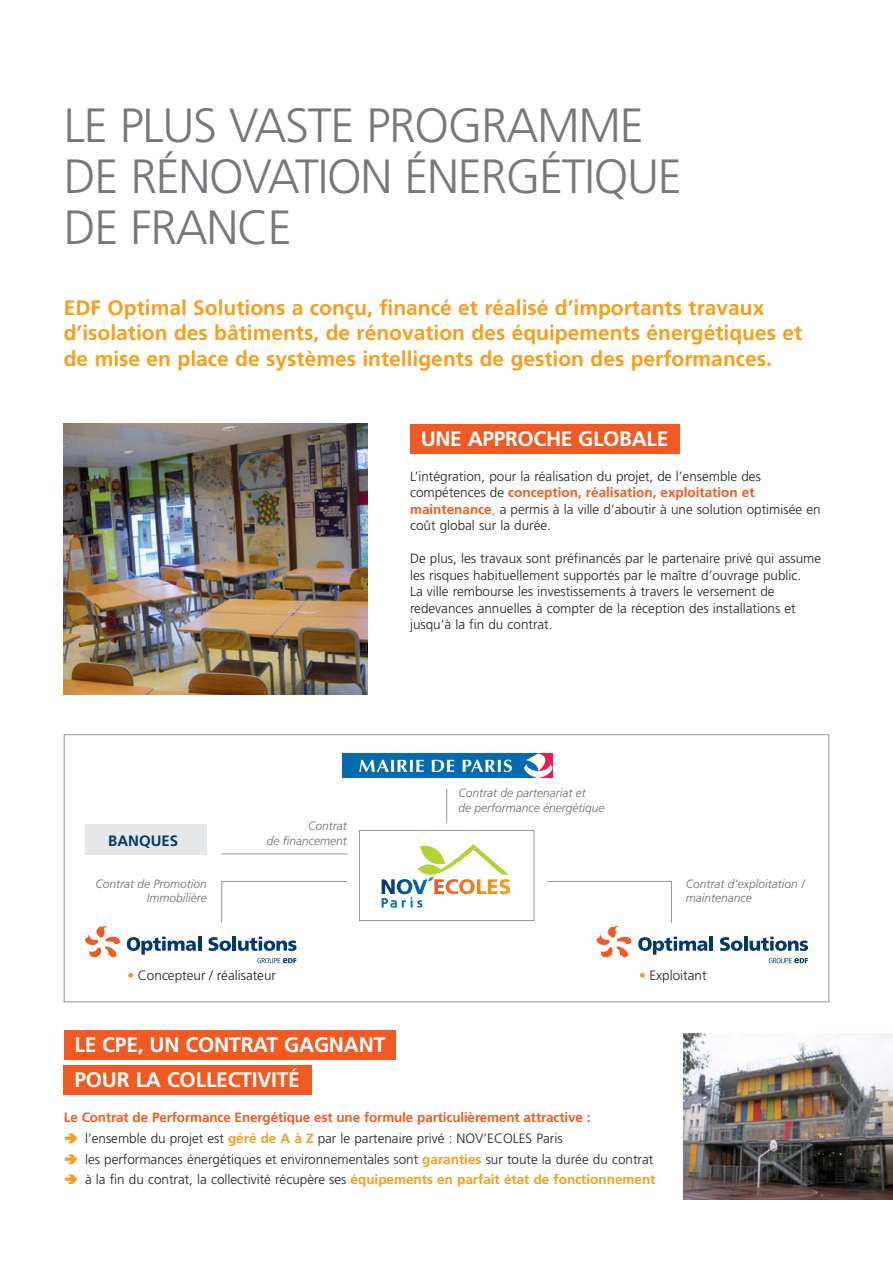
<style>
.page{position:relative;width:893px;height:1263px;background:#fff}
.page>*{position:absolute;margin:0;border:0;box-sizing:border-box;transform-origin:0 0}
.t1{font:300 48px/51px "Frutiger";letter-spacing:-.03em;color:#77787b}
.t2{font:700 21px/25.5px "Frutiger";color:#f99d1c}
.t3{font:700 21px "Frutiger";letter-spacing:-.01em;color:#fff}
.t4{font:700 15px "Frutiger";color:#003874}
.t5{font:300 13.5px/16.5px "Frutiger";color:#231f20}
.t6{font:italic 300 12px/14.4px "Frutiger";color:#6d6e70}
.s1{font-weight:700;color:#f15a22}
.s2{color:#f15a22}
.s3{color:#f7931d}
.s4{font-weight:700;color:#f99d1c}
</style>
<div class="page">
<div style="left:410px;top:424px;width:269px;height:29px;background:#f15a22"></div>
<div style="left:342px;top:754px;width:196px;height:24px;background:#046bb0"></div>
<svg style="left:359px;top:760px;width:65px;height:12px"></svg>
<svg style="left:432px;top:760px;width:22px;height:12px"></svg>
<svg style="left:463px;top:759px;width:49px;height:13px"></svg>
<svg style="left:524px;top:753px;width:29px;height:25px"></svg>
<svg style="left:85px;top:926px;width:35px;height:31px"></svg>
<svg style="left:127px;top:937px;width:69px;height:18px"></svg>
<hr style="left:198px;top:936px;width:3px;height:15px;background:#003874">
<svg style="left:208px;top:937px;width:23px;height:14px"></svg>
<hr style="left:233px;top:936px;width:3px;height:15px;background:#003874">
<svg style="left:238px;top:937px;width:59px;height:14px"></svg>
<svg style="left:257px;top:958px;width:40px;height:5px"></svg>
<hr style="left:709px;top:936px;width:4px;height:15px;background:#003874">
<svg style="left:720px;top:937px;width:22px;height:14px"></svg>
<hr style="left:744px;top:936px;width:3px;height:15px;background:#003874">
<svg style="left:750px;top:937px;width:58px;height:14px"></svg>
<svg style="left:769px;top:958px;width:39px;height:5px"></svg>
<hr style="left:446px;top:789px;width:1px;height:34px;background:#939598">
<svg style="left:547px;top:881px;width:160px;height:76px"></svg>
<svg style="left:221px;top:881px;width:126px;height:42px"></svg>
<hr style="left:222px;top:853px;width:125px;height:1px;background:#939598">
<svg style="left:382px;top:844px;width:128px;height:64px"></svg>
<div style="left:85px;top:825px;width:121px;height:30px;background:#e6e7e8"></div>
<div style="left:359px;top:830px;width:175px;height:91px;border:1px solid #939598"></div>
<div style="left:64px;top:734px;width:765px;height:268px;border:1px solid #939598"></div>
<img style="left:64px;top:423px;width:303px;height:271px">
<img style="left:683px;top:1034px;width:210px;height:165px">
<div style="left:64px;top:1065px;width:248px;height:30px;background:#f15a22"></div>
<div style="left:64px;top:1030px;width:332px;height:30px;background:#f15a22"></div>
<h1 class="t1" style="left:64px;top:104px;width:620px">LE PLUS VASTE PROGRAMME<br>DE RÉNOVATION ÉNERGÉTIQUE<br>DE FRANCE</h1>
<h2 class="t2" style="left:64px;top:296px;width:740px">EDF Optimal Solutions a conçu, financé et réalisé d’importants travaux d’isolation des bâtiments, de rénovation des équipements énergétiques et de mise en place de systèmes intelligents de gestion des performances.</h2>
<h2 class="t3" style="left:421px;top:430px;width:249px">UNE APPROCHE GLOBALE</h2>
<p class="t5" style="left:410px;top:469px;width:412px">L’intégration, pour la réalisation du projet, de l’ensemble des compétences de <span class="s1">conception, réalisation, exploitation et maintenance</span><span class="s2">,</span> a permis à la ville d’aboutir à une solution optimisée en coût global sur la durée.</p>
<p class="t5" style="left:410px;top:551px;width:413px">De plus, les travaux sont préfinancés par le partenaire privé qui assume les risques habituellement supportés par le maître d’ouvrage public.<br>La ville rembourse les investissements à travers le versement de redevances annuelles à compter de la réception des installations et jusqu’à la fin du contrat.</p>
<p class="t4" style="left:108px;top:835px;width:72px">BANQUES</p>
<p class="t6" style="left:95px;top:877px;width:113px;text-align:right">Contrat de Promotion<br>Immobilière</p>
<p class="t6" style="left:267px;top:820px;width:82px;text-align:right">Contrat<br>de financement</p>
<p class="t6" style="left:458px;top:787px;width:148px">Contrat de partenariat et<br>de performance énergétique</p>
<p class="t6" style="left:686px;top:877px;width:120px">Contrat d’exploitation / maintenance</p>
<p class="t5" style="left:127px;top:968px;width:150px"><span class="s3">•</span> Concepteur / réalisateur</p>
<p class="t5" style="left:639px;top:968px;width:69px"><span class="s3">•</span> Exploitant</p>
<h2 class="t3" style="left:74px;top:1037px;width:312px">LE CPE, UN CONTRAT GAGNANT</h2>
<h2 class="t3" style="left:74px;top:1071px;width:227px">POUR LA COLLECTIVITÉ</h2>
<p class="t5" style="left:85px;top:1108px;width:572px;line-height:20.7px;text-indent:-21px"><span class="s1">Le Contrat de Performance Energétique est une formule particulièrement attractive :<br></span>l’ensemble du projet est <span class="s4">géré de A à Z</span> par le partenaire privé : NOV’ECOLES Paris<br>les performances énergétiques et environnementales sont <span class="s4">garanties</span> sur toute la durée du contrat à la fin du contrat, la collectivité récupère ses <span class="s4">équipements en parfait état de fonctionnement</span></p>
</div>
